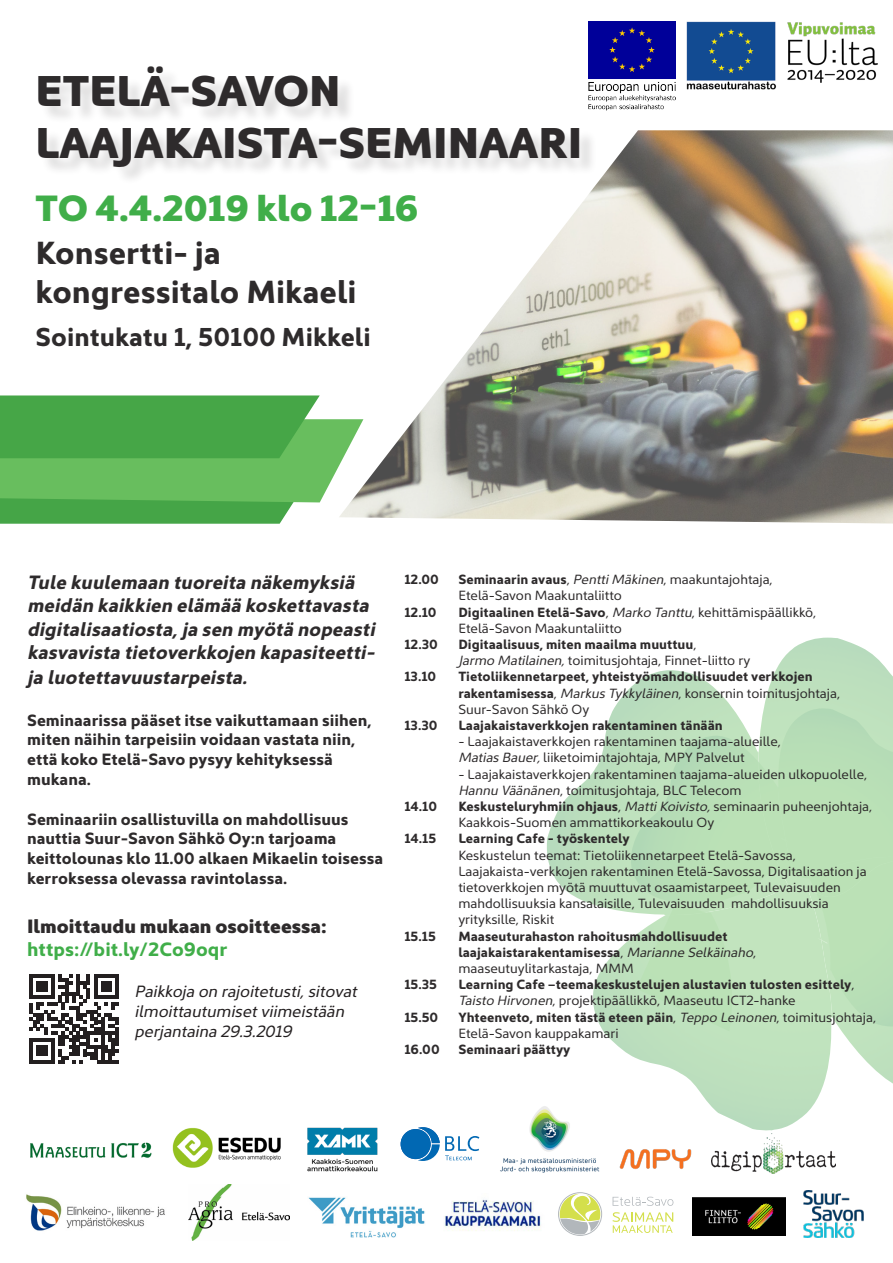
<style>
.page{position:relative;width:893px;height:1263px;background:#fff}
.page>*{position:absolute;margin:0;border:0;box-sizing:border-box;transform-origin:0 0}
.t1{font:900 43.5px "Kyrial Sans Pro";color:#2e2b2c}
.t2{font:900 36.9px "Kyrial Sans Pro";color:#40ae49}
.t3{font:700 32.25px/38.8px "Kyrial Sans Pro";color:#2e2b2c}
.t4{font:700 26.1px "Kyrial Sans Pro";color:#2e2b2c}
.t5{font:italic 700 19.5px/23.4px "Kyrial Sans Pro";color:#2e2b2c}
.t6{font:900 19.5px/23.4px "Kyrial Sans Pro";color:#2e2b2c}
.t7{font:700 16.5px/19.8px "Kyrial Sans Pro";color:#2e2b2c}
.t8{font:italic 16.5px/19.8px "Kyrial Sans Pro";color:#231f20}
.t9{font:13.5px/16.2px "Kyrial Sans Pro";color:#2e2b2c}
.t10{font:700 13.5px/16.2px "Kyrial Sans Pro";color:#2e2b2c}
.s1{font-style:inherit}
.s2{font-weight:700;color:#40ae49}
.s3{font-weight:700}
.s4{font-style:italic}
.s5{font-weight:400}
.s6{font-weight:400;font-style:italic}
</style>
<div class="page">
<img style="left:839px;top:1027px;width:54px;height:57px">
<img style="left:593px;top:898px;width:239px;height:233px">
<img style="left:547px;top:670px;width:244px;height:245px">
<img style="left:758px;top:638px;width:135px;height:260px">
<div style="left:630px;top:736px;width:165px;height:169px;background:#bae0b6"></div>
<div style="left:777px;top:708px;width:116px;height:170px;background:#bbe1b6"></div>
<div style="left:807px;top:857px;width:86px;height:170px;background:#bbe1b6"></div>
<div style="left:636px;top:905px;width:96px;height:126px;background:#bbe1b6"></div>
<svg style="left:0;top:395px;width:339px;height:129px"></svg>
<img style="left:339px;top:130px;width:554px;height:393px">
<div style="left:41px;top:69px;width:557px;height:116px;background:#231f20;opacity:.15"></div>
<img style="left:588px;top:21px;width:87px;height:90px">
<img style="left:686px;top:21px;width:90px;height:69px">
<img style="left:308px;top:1197px;width:117px;height:41px">
<svg style="left:613px;top:1197px;width:60px;height:9px"></svg>
<svg style="left:612px;top:1212px;width:61px;height:21px"></svg>
<svg style="left:558px;top:1192px;width:44px;height:44px"></svg>
<img style="left:693px;top:1197px;width:92px;height:39px">
<img style="left:188px;top:1184px;width:102px;height:57px">
<img style="left:619px;top:1149px;width:73px;height:20px">
<img style="left:787px;top:22px;width:91px;height:61px">
<img style="left:172px;top:1127px;width:109px;height:41px">
<img style="left:500px;top:1093px;width:111px;height:80px">
<img style="left:803px;top:1190px;width:60px;height:48px">
<img style="left:307px;top:1127px;width:71px;height:45px">
<div style="left:401px;top:1129px;width:30px;height:30px;background:#0168b3;border-radius:15px"></div>
<svg style="left:418px;top:1127px;width:61px;height:34px"></svg>
<svg style="left:30px;top:974px;width:89px;height:89px"></svg>
<img style="left:26px;top:1194px;width:139px;height:37px">
<img style="left:444px;top:1199px;width:97px;height:32px">
<img style="left:712px;top:1133px;width:124px;height:40px">
<img style="left:30px;top:1142px;width:122px;height:16px">
<p class="t1" style="left:36px;top:57px;width:306px">ETELÄ-SAVON</p>
<p class="t1" style="left:36px;top:109px;width:548px">LAAJAKAISTA-SEMINAARI</p>
<p class="t2" style="left:36px;top:180px;width:384px"><span class="s1">TO</span> 4.4.2019 klo 12-16</p>
<p class="t3" style="left:36px;top:232px;width:323px">Konsertti- ja kongressitalo Mikaeli</p>
<p class="t4" style="left:36px;top:318px;width:337px">Sointukatu 1, 50100 Mikkeli</p>
<p class="t5" style="left:27px;top:569px;width:349px">Tule kuulemaan tuoreita näkemyksiä meidän kaikkien elämää koskettavasta digitalisaatiosta, ja sen myötä nopeasti kasvavista tietoverkkojen kapasiteetti-</p>
<p class="t5" style="left:27px;top:664px;width:222px">ja luotettavuustarpeista.</p>
<p class="t7" style="left:27px;top:709px;width:346px">Seminaarissa pääset itse vaikuttamaan siihen, miten näihin tarpeisiin voidaan vastata niin, että koko Etelä-Savo pysyy kehityksessä mukana.</p>
<p class="t7" style="left:27px;top:808px;width:358px">Seminaariin osallistuvilla on mahdollisuus nauttia Suur-Savon Sähkö Oy:n tarjoama keittolounas klo 11.00 alkaen Mikaelin toisessa kerroksessa olevassa ravintolassa.</p>
<p class="t6" style="left:27px;top:912px;width:301px">Ilmoittaudu mukaan osoitteessa: <span class="s2">https://bit.ly/2Co9oqr</span></p>
<p class="t8" style="left:135px;top:981px;width:224px">Paikkoja on rajoitetusti, sitovat ilmoittautumiset viimeistään perjantaina 29.3.2019</p>
<p class="t10" style="left:404px;top:570px;width:36px">12.00</p>
<p class="t9" style="left:458px;top:571px;width:316px"><span class="s3">Seminaarin avaus</span>, <span class="s4">Pentti Mäkinen</span>, maakuntajohtaja,<br>Etelä-Savon Maakuntaliitto</p>
<p class="t10" style="left:404px;top:603px;width:34px">12.10</p>
<p class="t9" style="left:458px;top:603px;width:360px"><span class="s3">Digitaalinen Etelä-Savo</span>, <span class="s4">Marko Tanttu</span>, kehittämispäällikkö,<br>Etelä-Savon Maakuntaliitto</p>
<p class="t10" style="left:404px;top:635px;width:35px">12.30</p>
<p class="t10" style="left:458px;top:635px;width:293px">Digitaalisuus, miten maailma muuttuu<span class="s5">,<br></span><span class="s6">Jarmo Matilainen,</span> <span class="s5">toimitusjohtaja, Finnet-liitto ry</span></p>
<p class="t10" style="left:404px;top:668px;width:33px">13.10</p>
<p class="t10" style="left:458px;top:668px;width:383px">Tietoliikennetarpeet, yhteistyömahdollisuudet verkkojen rakentamisessa<span class="s5">,</span> <span class="s6">Markus Tykkyläinen</span><span class="s5">, konsernin toimitusjohtaja,<br>Suur-Savon Sähkö Oy</span></p>
<p class="t10" style="left:404px;top:716px;width:35px">13.30</p>
<p class="t10" style="left:458px;top:716px;width:266px">Laajakaistaverkkojen rakentaminen tänään</p>
<p class="t9" style="left:458px;top:733px;width:324px">- Laajakaistaverkkojen rakentaminen taajama-alueille,<br><span class="s4">Matias Bauer,</span> liiketoimintajohtaja, MPY Palvelut</p>
<p class="t9" style="left:458px;top:765px;width:410px">- Laajakaistaverkkojen rakentaminen taajama-alueiden ulkopuolelle,<br><span class="s4">Hannu Väänänen</span>, toimitusjohtaja, BLC Telecom</p>
<p class="t10" style="left:404px;top:797px;width:34px">14.10</p>
<p class="t9" style="left:458px;top:797px;width:415px"><span class="s3">Keskusteluryhmiin ohjaus</span>, <span class="s4">Matti Koivisto,</span> seminaarin puheenjohtaja,<br>Kaakkois-Suomen ammattikorkeakoulu Oy</p>
<p class="t10" style="left:404px;top:830px;width:33px">14.15</p>
<p class="t10" style="left:458px;top:830px;width:173px">Learning Cafe - työskentely</p>
<p class="t9" style="left:458px;top:846px;width:410px">Keskustelun teemat: Tietoliikennetarpeet Etelä-Savossa, Laajakaista-verkkojen rakentaminen Etelä-Savossa, Digitalisaation ja tietoverkkojen myötä muuttuvat osaamistarpeet, Tulevaisuuden mahdollisuuksia kansalaisille, Tulevaisuuden mahdollisuuksia yrityksille, Riskit</p>
<p class="t10" style="left:404px;top:927px;width:33px">15.15</p>
<p class="t10" style="left:458px;top:927px;width:300px">Maaseuturahaston rahoitusmahdollisuudet laajakaistarakentamisessa<span class="s5">,</span> <span class="s6">Marianne Selkäinaho</span><span class="s5">, maaseutuylitarkastaja, MMM</span></p>
<p class="t10" style="left:404px;top:975px;width:34px">15.35</p>
<p class="t10" style="left:458px;top:975px;width:398px">Learning Cafe –teemakeskustelujen alustavien tulosten esittely<span class="s5">,<br></span><span class="s6">Taisto Hirvonen</span><span class="s5">, projektipäällikkö, Maaseutu ICT2-hanke</span></p>
<p class="t10" style="left:404px;top:1008px;width:35px">15.50</p>
<p class="t10" style="left:458px;top:1008px;width:419px">Yhteenveto, miten tästä eteen päin<span class="s5">,</span> <span class="s6">Teppo Leinonen</span><span class="s5">, toimitusjohtaja,</span></p>
<p class="t9" style="left:458px;top:1024px;width:162px">Etelä-Savon kauppakamari</p>
<p class="t10" style="left:404px;top:1040px;width:37px">16.00</p>
<p class="t10" style="left:458px;top:1040px;width:114px">Seminaari päättyy</p>
</div>
